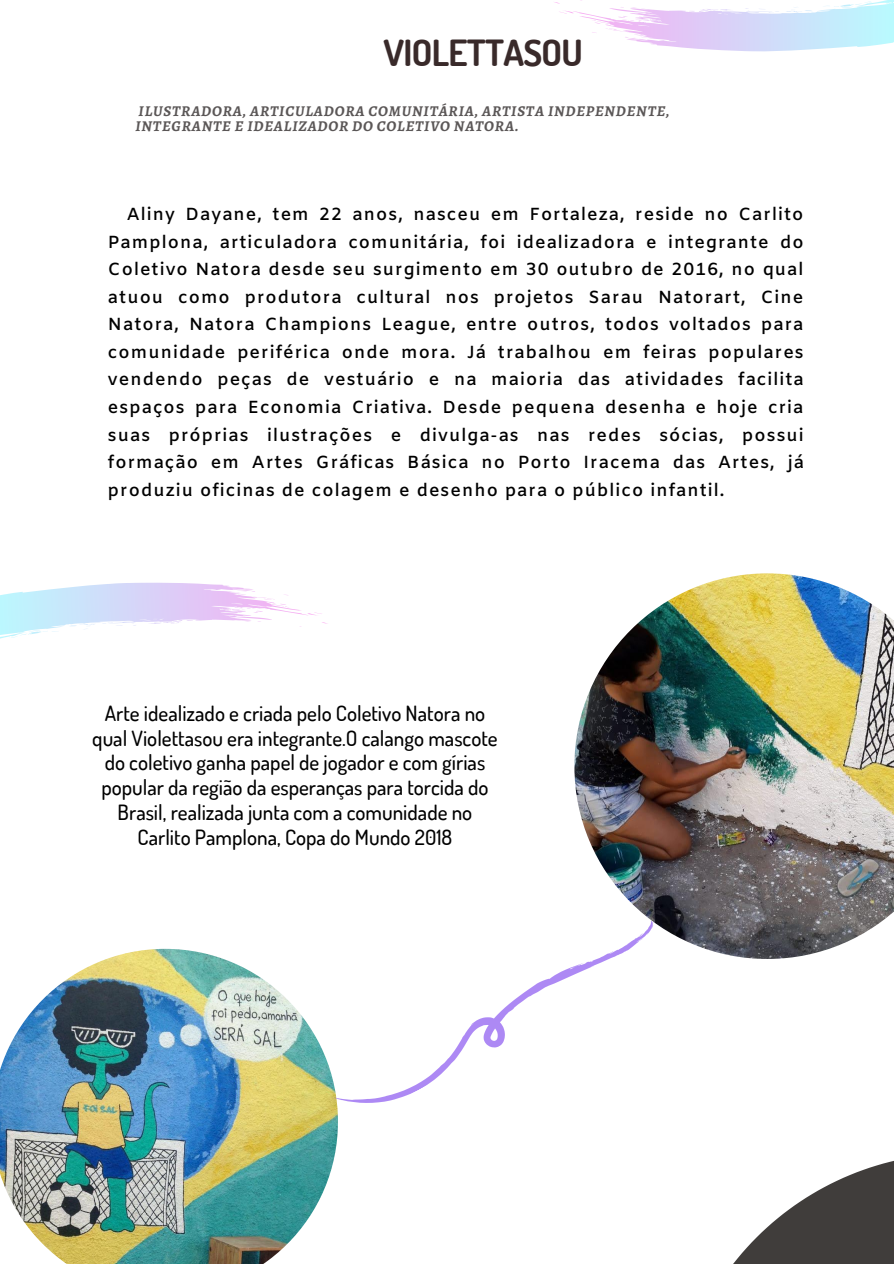
<style>
.page{position:relative;width:894px;height:1264px;background:#fff}
.page>*{position:absolute;margin:0;border:0;box-sizing:border-box;transform-origin:0 0}
.t1{font:700 36px "Dosis";letter-spacing:-.02em;color:#392a2a}
.t2{font:500 21px/24.8px "Dosis";color:#000;text-align:center}
.t3{font:600 17.55px/27.6px "Amiko";letter-spacing:.06em;color:#000;text-align:justify}
.t4{font:italic 700 15px/15.5px "Alegreya";letter-spacing:.055em;color:#5b5757}
</style>
<div class="page">
<svg style="left:734px;top:1161px;width:159px;height:102px"></svg>
<img style="left:574px;top:573px;width:319px;height:386px">
<img style="left:0;top:948px;width:338px;height:315px">
<svg style="left:554px;top:0;width:339px;height:52px"></svg>
<svg style="left:330px;top:919px;width:341px;height:208px"></svg>
<svg style="left:0;top:582px;width:328px;height:57px"></svg>
<h1 class="t1" style="left:383px;top:29px;width:201px">VIOLETTASOU</h1>
<p class="t4" style="left:135px;top:103px;width:535px">ILUSTRADORA, ARTICULADORA COMUNITÁRIA, ARTISTA INDEPENDENTE,<br>INTEGRANTE E IDEALIZADOR DO COLETIVO NATORA.</p>
<p class="t3" style="left:108px;top:202px;width:697px;text-indent:19px">Aliny Dayane, tem 22 anos, nasceu em Fortaleza, reside no Carlito Pamplona, articuladora comunitária, foi idealizadora e integrante do Coletivo Natora desde seu surgimento em 30 outubro de 2016, no qual atuou como produtora cultural nos projetos Sarau Natorart, Cine Natora, Natora Champions League, entre outros, todos voltados para comunidade periférica onde mora. Já trabalhou em feiras populares vendendo peças de vestuário e na maioria das atividades facilita espaços para Economia Criativa. Desde pequena desenha e hoje cria suas próprias ilustrações e divulga-as nas redes sócias, possui formação em Artes Gráficas Básica no Porto Iracema das Artes, já produziu oficinas de colagem e desenho para o público infantil.</p>
<p class="t2" style="left:92px;top:700px;width:407px">Arte idealizado e criada pelo Coletivo Natora no qual Violettasou era integrante.O calango mascote do coletivo ganha papel de jogador e com gírias popular da região da esperanças para torcida do Brasil, realizada junta com a comunidade no Carlito Pamplona, Copa do Mundo 2018</p>
</div>
